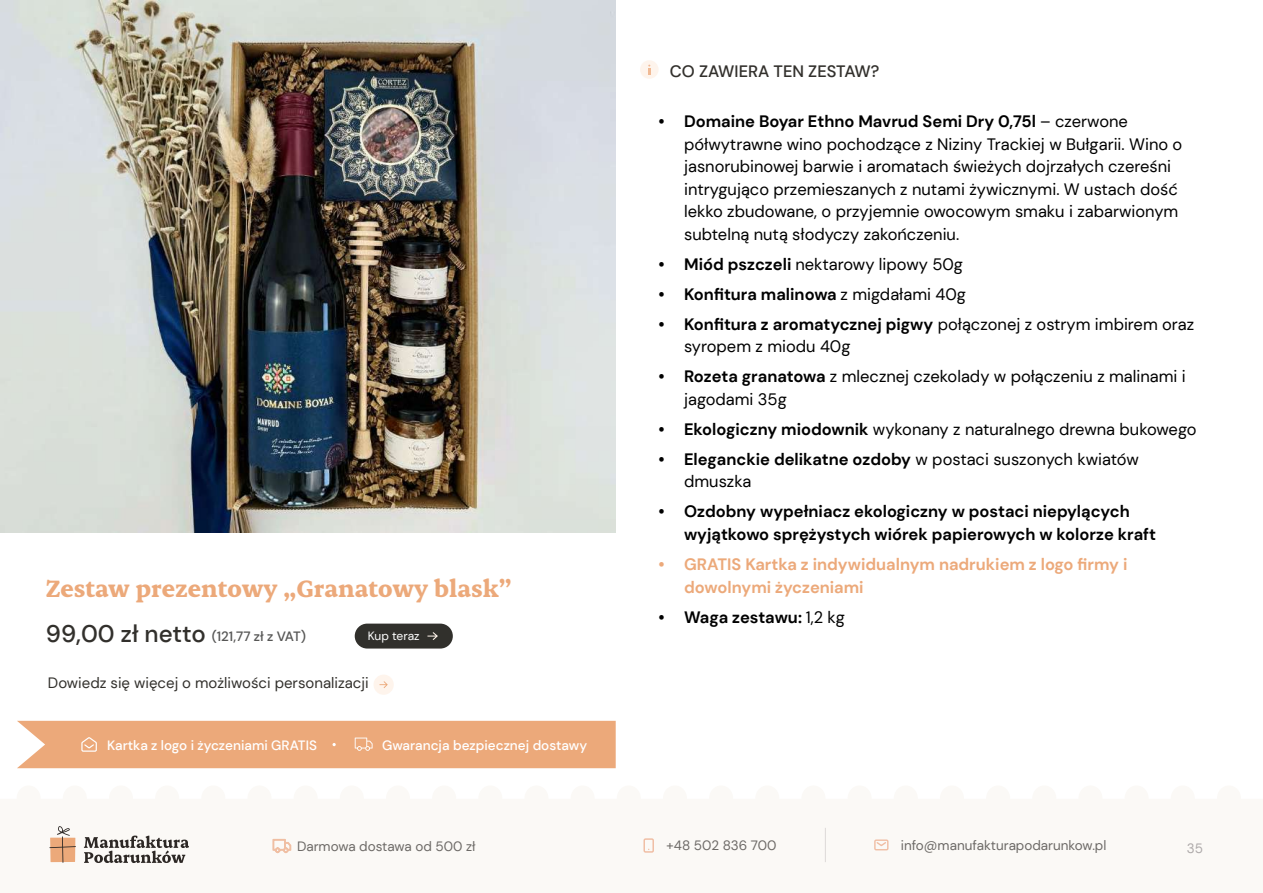
<style>
.page{position:relative;width:1263px;height:893px;background:#fff}
.page>*{position:absolute;margin:0;border:0;box-sizing:border-box;transform-origin:0 0}
.t1{font:700 27px "Erode";color:#eca97a}
.t2{font:16.5px/22.5px "DM Sans";color:#000}
.t3{font:700 16.5px/22.5px "DM Sans";color:#000}
.t4{font:700 16.5px/22.5px "DM Sans";color:#eca97a}
.t5{font:500 16.5px "DM Sans";color:#32302c}
.t6{font:15px "DM Sans";color:#32302c}
.t7{font:13.5px "DM Sans";color:#6c6966}
.t8{font:500 13.5px "DM Sans";color:#fff}
.t9{font:500 13.5px "DM Sans";color:#575756}
.t10{font:13.5px "DM Sans";color:#ada9a9}
.t11{font:12px "DM Sans";color:#fff}
.s1{font-size:24px;color:#32302c}
.s2{font-weight:700}
.s3{font-weight:400}
</style>
<div class="page">
<div style="left:0;top:760px;width:1263px;height:133px;background:#fbf9f6"></div>
<hr style="left:825px;top:828px;width:1px;height:34px;background:#ada9a9">
<svg style="left:643px;top:838px;width:11px;height:15px"></svg>
<svg style="left:874px;top:839px;width:15px;height:12px"></svg>
<svg style="left:17px;top:768px;width:599px;height:1px"></svg>
<svg style="left:49px;top:826px;width:27px;height:37px"></svg>
<svg style="left:84px;top:836px;width:105px;height:27px"></svg>
<svg style="left:273px;top:839px;width:18px;height:14px"></svg>
<div style="left:355px;top:624px;width:98px;height:24px;background:#31302c;border-radius:12px"></div>
<div style="left:17px;top:721px;width:599px;height:47px;background:#eca97a"></div>
<svg style="left:427px;top:632px;width:11px;height:8px"></svg>
<div style="left:374px;top:675px;width:20px;height:20px;background:#fef4ec;border-radius:50%"></div>
<svg style="left:379px;top:681px;width:9px;height:7px"></svg>
<div style="left:640px;top:60px;width:19px;height:19px;background:#fef4ec;border-radius:50%"></div>
<img style="left:0;top:1px;width:615px;height:532px">
<h1 class="t1" style="left:46px;top:572px;width:467px">Zestaw prezentowy „Granatowy blask”</h1>
<p class="t9" style="left:46px;top:628px;width:262px"><span class="s1">99,00 zł netto</span> (121,77 zł z VAT)</p>
<p class="t11" style="left:368px;top:628px;width:53px">Kup teraz</p>
<p class="t6" style="left:48px;top:674px;width:322px">Dowiedz się więcej o możliwości personalizacji</p>
<p class="t8" style="left:107px;top:737px;width:211px">Kartka z logo i życzeniami GRATIS</p>
<p class="t8" style="left:382px;top:737px;width:207px">Gwarancja bezpiecznej dostawy</p>
<p class="t5" style="left:670px;top:61px;width:211px">CO ZAWIERA TEN ZESTAW?</p>
<p class="t2" style="left:684px;top:110px;width:500px;text-indent:-25px"><span class="s2">• Domaine Boyar Ethno Mavrud Semi Dry 0,75l</span> – czerwone półwytrawne wino pochodzące z Niziny Trackiej w Bułgarii. Wino o jasnorubinowej barwie i aromatach świeżych dojrzałych czereśni intrygująco przemieszanych z nutami żywicznymi. W ustach dość lekko zbudowane, o przyjemnie owocowym smaku i zabarwionym subtelną nutą słodyczy zakończeniu.</p>
<p class="t2" style="left:659px;top:253px;width:306px"><span class="s2">• Miód pszczeli</span> nektarowy lipowy 50g</p>
<p class="t3" style="left:659px;top:283px;width:309px">• Konfitura malinowa <span class="s3">z migdałami 40g</span></p>
<p class="t2" style="left:684px;top:313px;width:512px;text-indent:-25px"><span class="s2">• Konfitura z aromatycznej pigwy</span> połączonej z ostrym imbirem oraz syropem z miodu 40g</p>
<p class="t2" style="left:684px;top:365px;width:503px;text-indent:-25px"><span class="s2">• Rozeta granatowa</span> z mlecznej czekolady w połączeniu z malinami i jagodami 35g</p>
<p class="t2" style="left:659px;top:418px;width:539px"><span class="s2">• Ekologiczny miodownik</span> wykonany z naturalnego drewna bukowego</p>
<p class="t2" style="left:684px;top:448px;width:456px;text-indent:-25px"><span class="s2">• Eleganckie delikatne ozdoby</span> w postaci suszonych kwiatów dmuszka</p>
<p class="t3" style="left:684px;top:500px;width:473px;text-indent:-25px">• Ozdobny wypełniacz ekologiczny w postaci niepylących wyjątkowo sprężystych wiórek papierowych w kolorze kraft</p>
<p class="t4" style="left:684px;top:553px;width:445px;text-indent:-25px">• GRATIS Kartka z indywidualnym nadrukiem z logo firmy i dowolnymi życzeniami</p>
<p class="t3" style="left:659px;top:605px;width:188px">• Waga zestawu: <span class="s3">1,2 kg</span></p>
<p class="t7" style="left:297px;top:838px;width:180px">Darmowa dostawa od 500 zł</p>
<p class="t7" style="left:666px;top:837px;width:112px">+48 502 836 700</p>
<p class="t7" style="left:901px;top:837px;width:207px">info@manufakturapodarunkow.pl</p>
<p class="t10" style="left:1187px;top:840px;width:18px">35</p>
</div>
